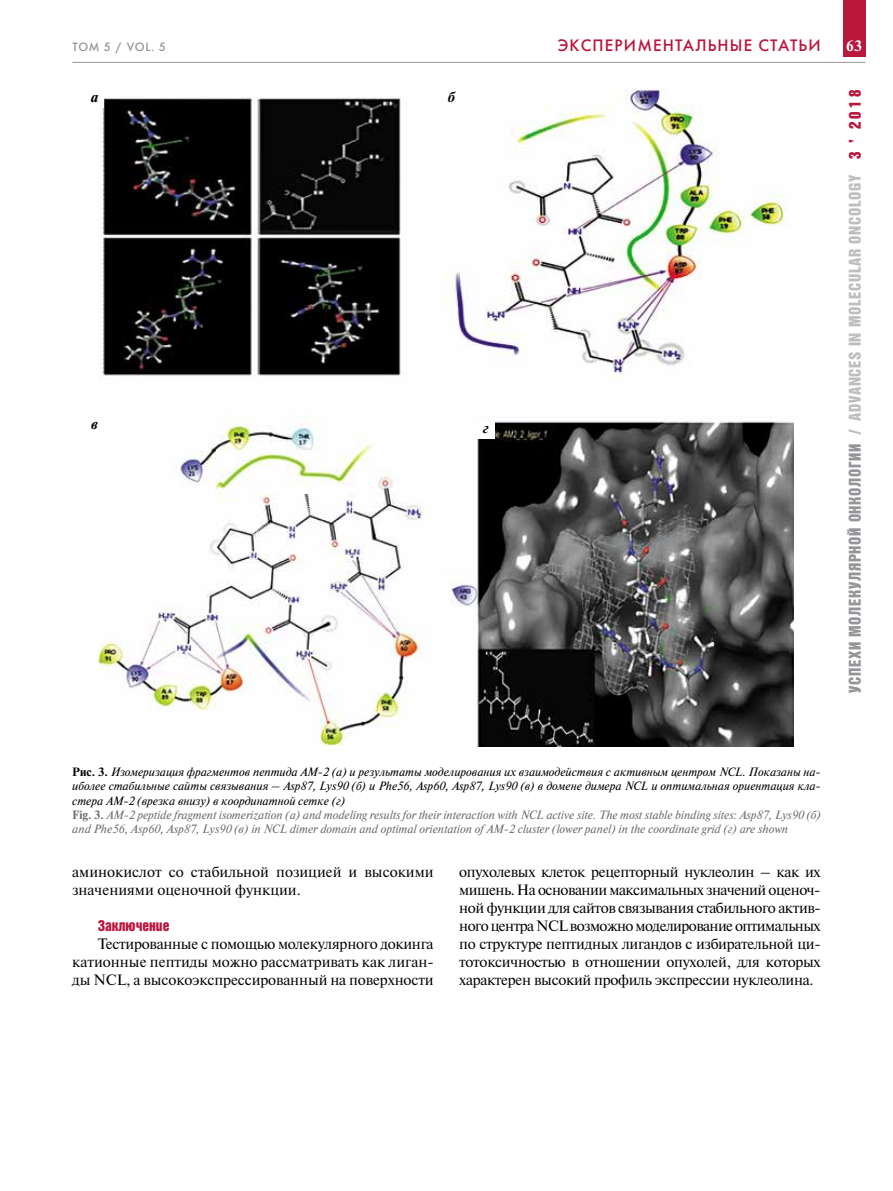
<style>
.page{position:relative;width:893px;height:1191px;background:#fff}
.page>*{position:absolute;margin:0;border:0;box-sizing:border-box;transform-origin:0 0}
.t1{font:16.5px "Bastion Kontrast Alt C";letter-spacing:.04em;color:#bcbec0}
.t2{font:16.5px "Futuris C";letter-spacing:.07em;color:#ba173d}
.t3{font:16.5px "Bastion Kontrast Alt C";color:#ba173d}
.t4{font:15px/18px "Newton C";letter-spacing:-.01em;color:#000;text-align:justify}
.t5{font:15px "Bastion Kontrast Alt C";color:#ba173d}
.t6{font:italic 700 15px "Newton C";color:#000}
.t7{font:700 15px "Newton C";color:#fff}
.t8{font:italic 12px/14.4px "Newton C";color:#000}
.t9{font:12px "Futuris C";letter-spacing:.045em;color:#939598}
.s1{color:#939598}
.s2{color:#ba173d}
.s3{font-weight:700;font-style:normal}
.s4{font-weight:700;font-style:normal;color:#6d6e71}
.s5{color:#6d6e71}
</style>
<div class="page">
<div style="left:843px;top:0;width:22px;height:57px;background:#ba173d"></div>
<hr style="left:72px;top:62px;width:793px;height:1px;background:#939598">
<img style="left:98px;top:90px;width:695px;height:657px">
<div style="left:86px;top:90px;width:17px;height:17px;background:#fff"></div>
<div style="left:443px;top:90px;width:17px;height:17px;background:#fff"></div>
<div style="left:86px;top:417px;width:17px;height:17px;background:#fff"></div>
<div style="left:477px;top:421px;width:17px;height:17px;background:#fff"></div>
<p class="t9" style="left:72px;top:40px;width:95px">ТОМ 5 / VOL. 5</p>
<h1 class="t2" style="left:558px;top:36px;width:264px">ЭКСПЕРИМЕНТАЛЬНЫЕ СТАТЬИ</h1>
<p class="t7" style="left:846px;top:38px;width:17px">63</p>
<p class="t6" style="left:91px;top:89px;width:9px">а</p>
<p class="t6" style="left:448px;top:89px;width:9px">б</p>
<p class="t6" style="left:91px;top:415px;width:8px">в</p>
<p class="t6" style="left:483px;top:419px;width:7px">г</p>
<h1 class="t3" style="left:847px;top:129px;width:41px;rotate:-90deg">2018</h1>
<h1 class="t3" style="left:837px;top:143px;width:5px;rotate:-90deg">,</h1>
<h1 class="t1" style="left:847px;top:693px;width:543px;rotate:-90deg"><span class="s1">УСПЕХИ МОЛЕКУЛЯРНОЙ ОНКОЛОГИИ</span> / ADVANCES IN MOLECULAR ONCOLOGY <span class="s2">3</span></h1>
<p class="t8" style="left:72px;top:764px;width:750px"><span class="s3">Рис. 3.</span> Изомеризация фрагментов пептида АМ-2 (a) и результаты моделирования их взаимодействия с активным центром NCL. Показаны на&shy;иболее стабильные сайты связывания – Asp87, Lys90 (б) и Phe56, Asp60, Asp87, Lys90 (в) в домене димера NCL и оптимальная ориентация кла&shy;стера АМ-2 (врезка внизу) в координатной сетке (г)<br><span class="s4">Fig. 3.</span> <span class="s5">АМ-2 peptide fragment isomerization (a) and modeling results for their interaction with NCL active site. The most stable binding sites: Asp87, Lys90 (б) and Phe56, Asp60, Asp87, Lys90 (в) in NCL dimer domain and optimal orientation of АМ-2 cluster (lower panel) in the coordinate grid (г) are shown</span></p>
<p class="t4" style="left:72px;top:863px;width:363px">аминокислот со стабильной позицией и высокими значениями оценочной функции.</p>
<p class="t5" style="left:98px;top:918px;width:73px">Заключение</p>
<p class="t4" style="left:72px;top:935px;width:363px;text-indent:26px">Тестированные с помощью молекулярного докинга катионные пептиды можно рассматривать как лиган&shy;ды NCL, а высокоэкспрессированный на поверхности</p>
<p class="t4" style="left:459px;top:863px;width:363px">опухолевых клеток рецепторный нуклеолин – как их мишень. На основании максимальных значений оценоч&shy;ной функции для сайтов связывания стабильного актив&shy;ного центра NCL возможно моделирование оптимальных по структуре пептидных лигандов с избирательной ци&shy;тотоксичностью в отношении опухолей, для которых характерен высокий профиль экспрессии нуклеолина.</p>
</div>
